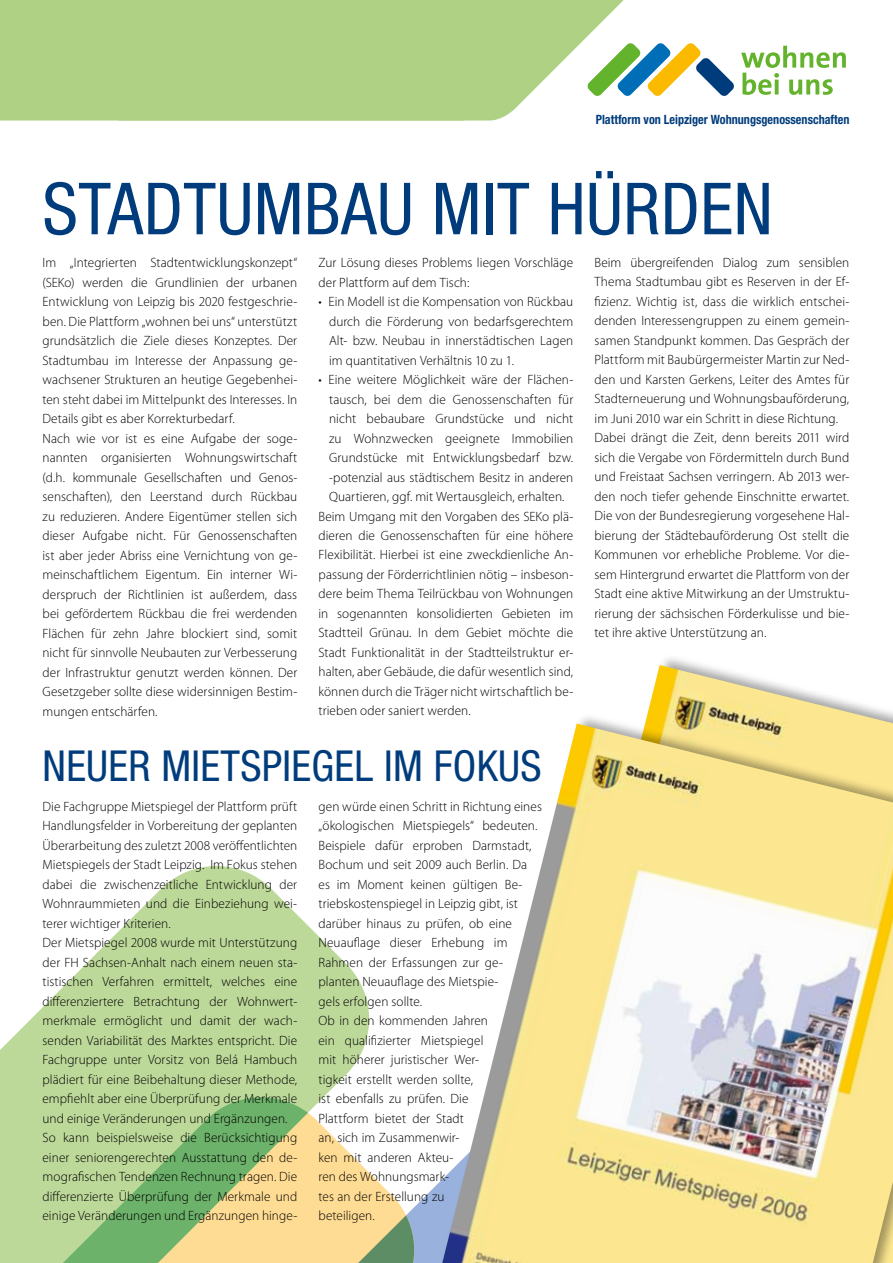
<style>
.page{position:relative;width:893px;height:1263px;background:#fff}
.page>*{position:absolute;margin:0;border:0;box-sizing:border-box;transform-origin:0 0}
.t1{font:condensed 72px "Helvetica Neue";letter-spacing:.01em;color:#003c7c}
.t2{font:condensed 42.75px "Helvetica Neue";letter-spacing:.035em;color:#003c7c}
.t3{font:300 13.5px/19.5px "Myriad Pro";letter-spacing:.005em;color:#000}
.t4{font:700 condensed 12.75px "Helvetica Neue";color:#003c7c;scale:.95 1}
</style>
<div class="page">
<svg style="left:422px;top:1187px;width:12px;height:76px"></svg>
<svg style="left:377px;top:1180px;width:45px;height:83px"></svg>
<svg style="left:377px;top:1215px;width:44px;height:48px"></svg>
<svg style="left:0;top:866px;width:377px;height:397px;fill:#bdd99a"></svg>
<svg style="left:0;top:1090px;width:308px;height:173px;fill:#bdd999"></svg>
<img style="left:648px;top:665px;width:238px;height:46px">
<div style="left:434px;top:711px;width:459px;height:552px;background:#000;opacity:.35"></div>
<img style="left:442px;top:723px;width:451px;height:540px">
<svg style="left:487px;top:0;width:137px;height:121px;fill:#aed184"></svg>
<div style="left:0;top:0;width:487px;height:121px;background:#aed184"></div>
<svg style="left:587px;top:43px;width:147px;height:53px"></svg>
<svg style="left:741px;top:46px;width:105px;height:49px"></svg>
<p class="t4" style="left:596px;top:111px;width:269px">Plattform von Leipziger Wohnungsgenossenschaften</p>
<h1 class="t1" style="left:43px;top:167px;width:732px">STADTUMBAU MIT HÜRDEN</h1>
<p class="t3" style="left:43px;top:253px;width:256px">Im „Integrierten Stadtentwicklungskonzept“ (SEKo) werden die Grundlinien der urbanen Entwicklung von Leipzig bis 2020 festgeschrie&shy;ben. Die Plattform „wohnen bei uns“ unterstützt grundsätzlich die Ziele dieses Konzeptes. Der Stadtumbau im Interesse der Anpassung ge&shy;wachsener Strukturen an heutige Gegebenhei&shy;ten steht dabei im Mittelpunkt des Interesses. In Details gibt es aber Korrekturbedarf.<br>Nach wie vor ist es eine Aufgabe der soge&shy;nannten organisierten Wohnungswirtschaft (d.h. kommunale Gesellschaften und Genos&shy;senschaften), den Leerstand durch Rückbau zu reduzieren. Andere Eigentümer stellen sich dieser Aufgabe nicht. Für Genossenschaften ist aber jeder Abriss eine Vernichtung von ge&shy;meinschaftlichem Eigentum. Ein interner Wi&shy;derspruch der Richtlinien ist außerdem, dass bei gefördertem Rückbau die frei werdenden Flächen für zehn Jahre blockiert sind, somit nicht für sinnvolle Neubauten zur Verbesserung der Infrastruktur genutzt werden können. Der Gesetzgeber sollte diese widersinnigen Bestim&shy;mungen entschärfen.</p>
<p class="t3" style="left:319px;top:253px;width:256px">Zur Lösung dieses Problems liegen Vorschläge der Plattform auf dem Tisch:</p>
<p class="t3" style="left:329px;top:292px;width:246px;text-align:justify;text-indent:-11px">• Ein Modell ist die Kompensation von Rückbau durch die Förderung von bedarfsgerechtem Alt- bzw. Neubau in innerstädtischen Lagen im quantitativen Verhältnis 10 zu 1.</p>
<p class="t3" style="left:319px;top:370px;width:256px">• Eine weitere Möglichkeit wäre der Flächen-</p>
<p class="t3" style="left:329px;top:389px;width:246px">tausch, bei dem die Genossenschaften für</p>
<p class="t3" style="left:329px;top:409px;width:246px">nicht bebaubare Grundstücke und nicht</p>
<p class="t3" style="left:329px;top:428px;width:246px">zu Wohnzwecken geeignete Immobilien</p>
<p class="t3" style="left:329px;top:448px;width:246px">Grundstücke mit Entwicklungsbedarf bzw.</p>
<p class="t3" style="left:329px;top:467px;width:246px">-potenzial aus städtischem Besitz in anderen</p>
<p class="t3" style="left:329px;top:487px;width:237px">Quartieren, ggf. mit Wertausgleich, erhalten.</p>
<p class="t3" style="left:319px;top:506px;width:256px">Beim Umgang mit den Vorgaben des SEKo plä-</p>
<p class="t3" style="left:319px;top:526px;width:256px">dieren die Genossenschaften für eine höhere</p>
<p class="t3" style="left:319px;top:545px;width:256px">Flexibilität. Hierbei ist eine zweckdienliche An-</p>
<p class="t3" style="left:319px;top:565px;width:256px">passung der Förderrichtlinien nötig – insbeson-</p>
<p class="t3" style="left:319px;top:584px;width:256px">dere beim Thema Teilrückbau von Wohnungen</p>
<p class="t3" style="left:319px;top:604px;width:256px">in sogenannten konsolidierten Gebieten im</p>
<p class="t3" style="left:319px;top:623px;width:256px">Stadtteil Grünau. In dem Gebiet möchte die</p>
<p class="t3" style="left:319px;top:643px;width:256px">Stadt Funktionalität in der Stadtteilstruktur er-</p>
<p class="t3" style="left:319px;top:662px;width:256px">halten, aber Gebäude, die dafür wesentlich sind,</p>
<p class="t3" style="left:319px;top:682px;width:256px">können durch die Träger nicht wirtschaftlich be-</p>
<p class="t3" style="left:319px;top:701px;width:154px">trieben oder saniert werden.</p>
<h2 class="t2" style="left:43px;top:742px;width:497px">NEUER MIETSPIEGEL IM FOKUS</h2>
<p class="t3" style="left:43px;top:797px;width:256px">Die Fachgruppe Mietspiegel der Plattform prüft Handlungsfelder in Vorbereitung der geplanten Überarbeitung des zuletzt 2008 veröffentlichten Mietspiegels der Stadt Leipzig. Im Fokus stehen dabei die zwischenzeitliche Entwicklung der Wohnraummieten und die Einbeziehung wei&shy;terer wichtiger Kriterien.<br>Der Mietspiegel 2008 wurde mit Unterstützung der FH Sachsen-Anhalt nach einem neuen sta&shy;tistischen Verfahren ermittelt, welches eine differenziertere Betrachtung der Wohnwert&shy;merkmale ermöglicht und damit der wach&shy;senden Variabilität des Marktes entspricht. Die Fachgruppe unter Vorsitz von Belá Hambuch plädiert für eine Beibehaltung dieser Methode, empfiehlt aber eine Überprüfung der Merkmale und einige Veränderungen und Ergänzungen.<br>So kann beispielsweise die Berücksichtigung einer seniorengerechten Ausstattung den de&shy;mografischen Tendenzen Rechnung tragen. Die differenzierte Überprüfung der Merkmale und einige Veränderungen und Ergänzungen hinge-</p>
<p class="t3" style="left:319px;top:796px;width:225px">gen würde einen Schritt in Richtung eines „ökologischen Mietspiegels“ bedeuten.<br>Beispiele dafür erproben Darmstadt,<br>Bochum und seit 2009 auch Berlin. Da<br>es im Moment keinen gültigen Be&shy;triebskostenspiegel in Leipzig gibt, ist darüber hinaus zu prüfen, ob eine<br>Neuauflage dieser Erhebung im<br>Rahmen der Erfassungen zur ge&shy;planten Neuauflage des Mietspie-<br>gels erfolgen sollte.<br>Ob in den kommenden Jahren<br>ein qualifizierter Mietspiegel<br>mit höherer juristischer Wer-<br>tigkeit erstellt werden sollte,<br>ist ebenfalls zu prüfen. Die<br>Plattform bietet der Stadt<br>an, sich im Zusammenwir-<br>ken mit anderen Akteu-<br>ren des Wohnungsmark-<br>tes an der Erstellung zu<br>beteiligen.</p>
<p class="t3" style="left:595px;top:253px;width:256px">Beim übergreifenden Dialog zum sensiblen Thema Stadtumbau gibt es Reserven in der Ef&shy;fizienz. Wichtig ist, dass die wirklich entschei&shy;denden Interessengruppen zu einem gemein&shy;samen Standpunkt kommen. Das Gespräch der Plattform mit Baubürgermeister Martin zur Ned&shy;den und Karsten Gerkens, Leiter des Amtes für Stadterneuerung und Wohnungsbauförderung, im Juni 2010 war ein Schritt in diese Richtung.<br>Dabei drängt die Zeit, denn bereits 2011 wird sich die Vergabe von Fördermitteln durch Bund und Freistaat Sachsen verringern. Ab 2013 wer&shy;den noch tiefer gehende Einschnitte erwartet.<br>Die von der Bundesregierung vorgesehene Hal&shy;bierung der Städtebauförderung Ost stellt die Kommunen vor erhebliche Probleme. Vor die&shy;sem Hintergrund erwartet die Plattform von der Stadt eine aktive Mitwirkung an der Umstruktu&shy;rierung der sächsischen Förderkulisse und bie&shy;tet ihre aktive Unterstützung an.</p>
</div>
